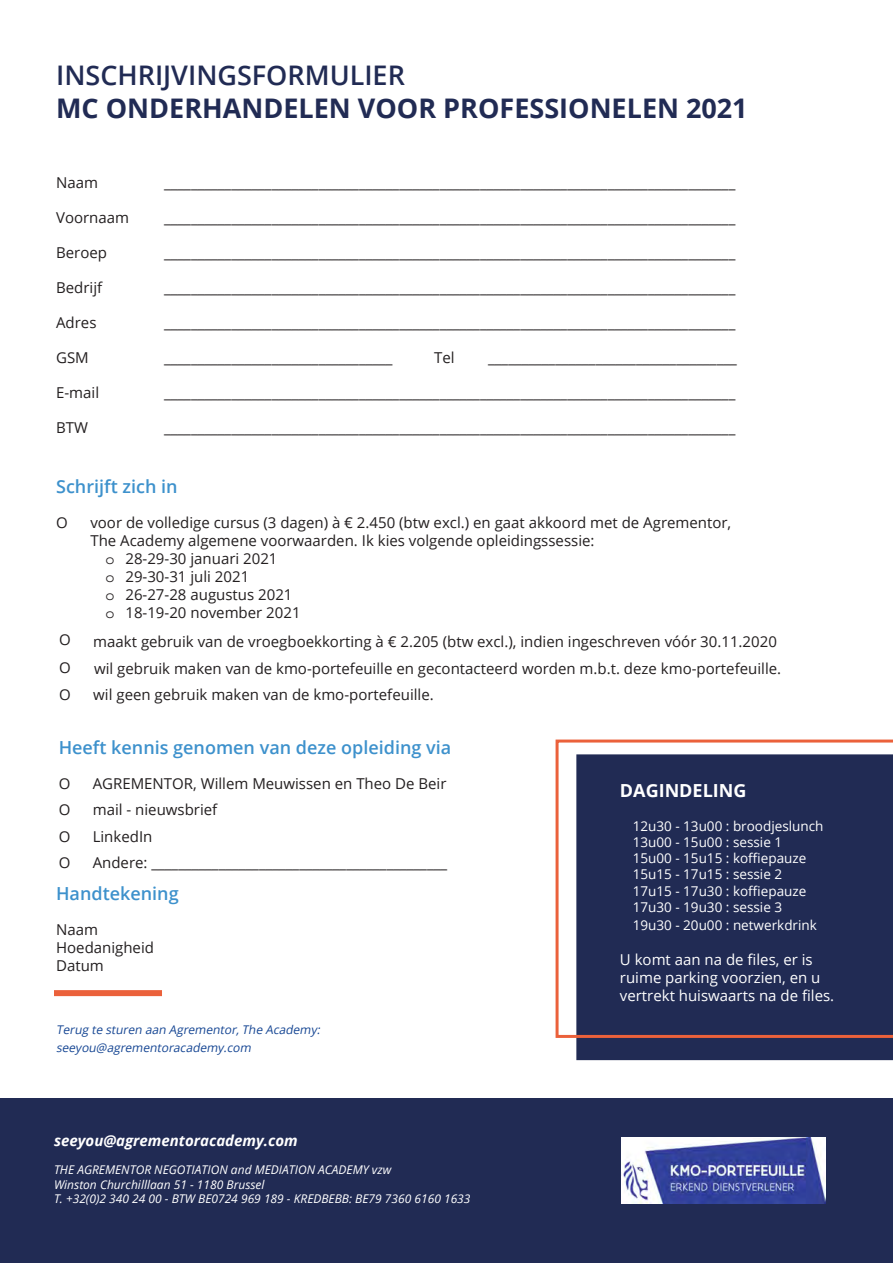
<style>
.page{position:relative;width:893px;height:1263px;background:#fff}
.page>*{position:absolute;margin:0;border:0;box-sizing:border-box;transform-origin:0 0}
.t1{font:700 27px/32.4px "Open Sans";color:#212b54}
.Titels{font:600 18px "Open Sans";color:#3d91cc}
.t2{font:700 18px "Open Sans";color:#fff}
.t3{font:15px/18px "Open Sans";color:#231f20}
.t4{font:15px/18px "Open Sans";color:#fff}
.t5{font:italic 700 15px "Open Sans";color:#fff}
.t6{font:13.5px/16.2px "Open Sans";color:#fff}
.t7{font:italic 12px/14.4px "Open Sans";color:#fff}
.t8{font:italic 12px/18px "Open Sans";color:#174794}
.s1{font-weight:600}
.s2{font-family:"Courier Std"}
.s3{font-style:inherit}
</style>
<div class="page">
<div style="left:0;top:1098px;width:893px;height:165px;background:#212b54"></div>
<div style="left:54px;top:990px;width:108px;height:6px;background:#eb613b"></div>
<div style="left:576px;top:1038px;width:317px;height:22px;background:#212b54"></div>
<svg style="left:556px;top:739px;width:337px;height:299px;background:#3a3f62"></svg>
<img style="left:621px;top:1138px;width:204px;height:65px">
<p class="t1" style="left:56px;top:59px;width:693px"><span class="s1">INSCHRIJVINGSFORMULIER<br></span>MC ONDERHANDELEN VOOR PROFESSIONELEN 2021</p>
<p class="t3" style="left:56px;top:173px;width:43px">Naam</p>
<p class="t3" style="left:56px;top:208px;width:75px">Voornaam</p>
<p class="t3" style="left:56px;top:243px;width:52px">Beroep</p>
<p class="t3" style="left:56px;top:278px;width:48px">Bedrijf</p>
<p class="t3" style="left:56px;top:313px;width:42px">Adres</p>
<p class="t3" style="left:56px;top:348px;width:34px">GSM</p>
<p class="t3" style="left:56px;top:383px;width:45px">E-mail</p>
<p class="t3" style="left:56px;top:418px;width:33px">BTW</p>
<p class="t3" style="left:164px;top:173px;width:573px">_____________________________________________________________________________________</p>
<p class="t3" style="left:164px;top:208px;width:573px">_____________________________________________________________________________________</p>
<p class="t3" style="left:164px;top:243px;width:573px">_____________________________________________________________________________________</p>
<p class="t3" style="left:164px;top:278px;width:573px">_____________________________________________________________________________________</p>
<p class="t3" style="left:164px;top:313px;width:573px">_____________________________________________________________________________________</p>
<p class="t3" style="left:164px;top:348px;width:230px">__________________________________</p>
<p class="t3" style="left:434px;top:348px;width:22px">Tel</p>
<p class="t3" style="left:488px;top:348px;width:250px">_____________________________________</p>
<p class="t3" style="left:164px;top:383px;width:573px">_____________________________________________________________________________________</p>
<p class="t3" style="left:164px;top:418px;width:573px">_____________________________________________________________________________________</p>
<p class="Titels" style="left:56px;top:474px;width:123px">Schrijft zich in</p>
<p class="t3" style="left:56px;top:513px;width:13px">O</p>
<p class="t3" style="left:90px;top:513px;width:642px">voor de volledige cursus (3 dagen) à € 2.450 (btw excl.) en gaat akkoord met de Agrementor,</p>
<p class="t3" style="left:90px;top:531px;width:506px">The Academy algemene voorwaarden. Ik kies volgende opleidingssessie:</p>
<p class="t3" style="left:105px;top:549px;width:174px"><span class="s2">o</span> 28-29-30 januari 2021</p>
<p class="t3" style="left:105px;top:567px;width:145px"><span class="s2">o</span> 29-30-31 juli 2021</p>
<p class="t3" style="left:105px;top:585px;width:189px"><span class="s2">o</span> 26-27-28 augustus 2021</p>
<p class="t3" style="left:105px;top:603px;width:197px"><span class="s2">o</span> 18-19-20 november 2021</p>
<p class="t3" style="left:59px;top:630px;width:13px">O</p>
<p class="t3" style="left:93px;top:632px;width:685px">maakt gebruik van de vroegboekkorting à € 2.205 (btw excl.), indien ingeschreven vóór 30.11.2020</p>
<p class="t3" style="left:59px;top:658px;width:13px">O</p>
<p class="t3" style="left:94px;top:659px;width:688px">wil gebruik maken van de kmo-portefeuille en gecontacteerd worden m.b.t. deze kmo-portefeuille.</p>
<p class="t3" style="left:59px;top:685px;width:13px">O</p>
<p class="t3" style="left:93px;top:685px;width:342px">wil geen gebruik maken van de kmo-portefeuille.</p>
<p class="Titels" style="left:59px;top:735px;width:394px">Heeft kennis genomen van deze opleiding via</p>
<p class="t3" style="left:59px;top:774px;width:13px">O</p>
<p class="t3" style="left:93px;top:774px;width:355px">AGREMENTOR, Willem Meuwissen en Theo De Beir</p>
<p class="t3" style="left:59px;top:800px;width:13px">O</p>
<p class="t3" style="left:93px;top:800px;width:126px">mail - nieuwsbrief</p>
<p class="t3" style="left:59px;top:827px;width:13px">O</p>
<p class="t3" style="left:93px;top:827px;width:61px">LinkedIn</p>
<p class="t3" style="left:59px;top:853px;width:13px">O</p>
<p class="t3" style="left:93px;top:853px;width:356px">Andere: ____________________________________________</p>
<p class="Titels" style="left:56px;top:881px;width:124px">Handtekening</p>
<p class="t3" style="left:56px;top:920px;width:99px">Naam<br>Hoedanigheid<br>Datum</p>
<p class="t8" style="left:56px;top:1020px;width:268px">Terug te sturen aan Agrementor, <span class="s3">T</span>he Academy: seeyou@agrementoracademy.com</p>
<p class="t5" style="left:54px;top:1129px;width:245px">seeyou@agrementoracademy.com</p>
<p class="t7" style="left:54px;top:1162px;width:418px">THE AGREMENTOR NEGOTIATION and MEDIATION ACADEMY vzw<br>Winston Churchilllaan 51 - 1180 Brussel<br>T. +32(0)2 340 24 00 - BTW BE0724 969 189 - KREDBEBB: BE79 7360 6160 1633</p>
<p class="t2" style="left:620px;top:778px;width:128px">DAGINDELING</p>
<p class="t6" style="left:633px;top:817px;width:192px">12u30 - 13u00 : broodjeslunch<br>13u00 - 15u00 : sessie 1<br>15u00 - 15u15 : koffiepauze<br>15u15 - 17u15 : sessie 2<br>17u15 - 17u30 : koffiepauze<br>17u30 - 19u30 : sessie 3</p>
<p class="t6" style="left:633px;top:916px;width:186px">19u30 - 20u00 : netwerkdrink</p>
<p class="t4" style="left:620px;top:950px;width:216px">U komt aan na de files, er is ruime parking voorzien, en u vertrekt huiswaarts na de files.</p>
</div>
